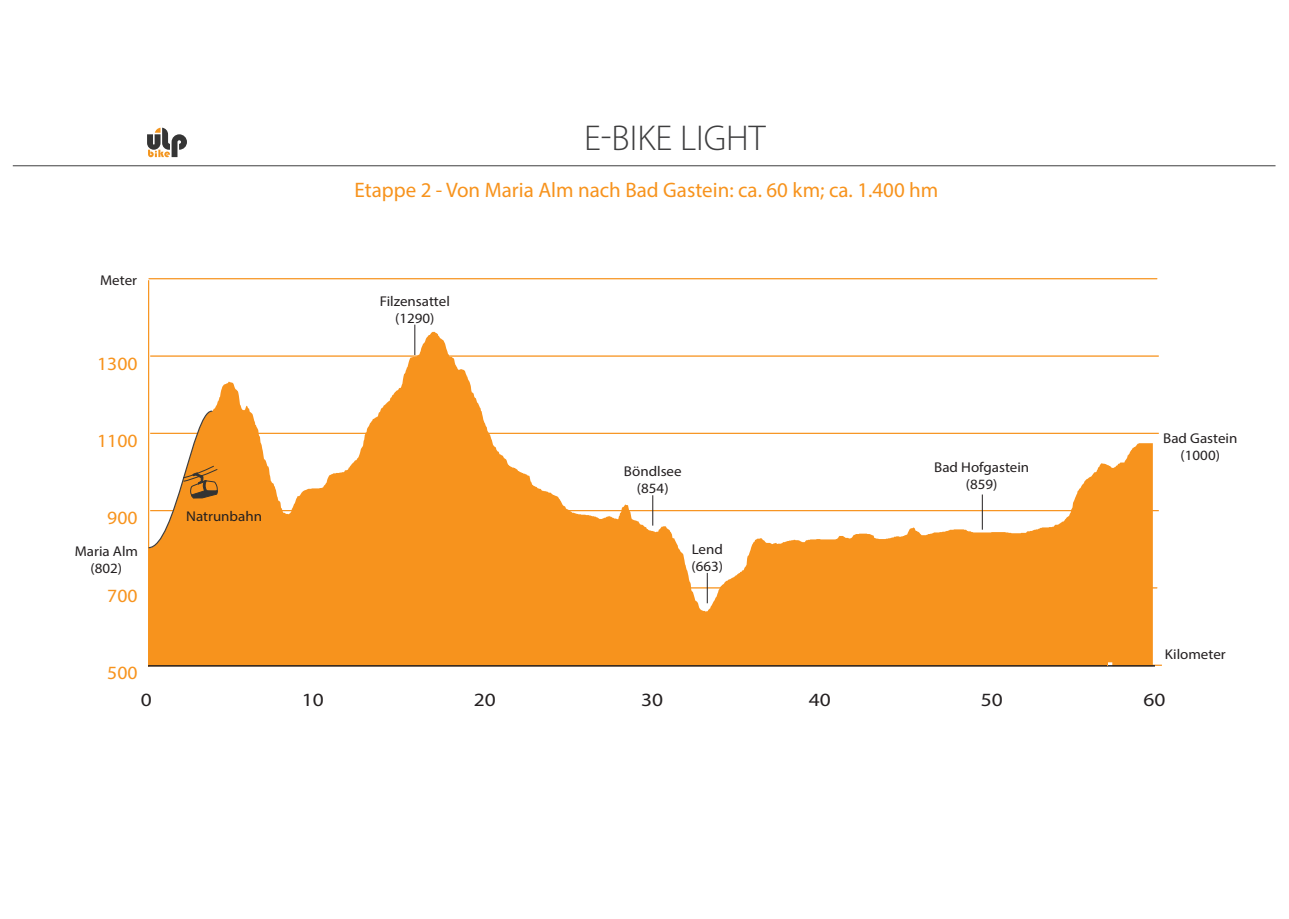
<style>
.page{position:relative;width:1289px;height:919px;background:#fff}
.page>*{position:absolute;margin:0;border:0;box-sizing:border-box;transform-origin:0 0}
.t1{font:300 36px "Myriad Pro";color:#3e3e3f}
.t2{font:21px "Myriad Pro";color:#f7931d}
.t3{font:18.75px "Myriad Pro";color:#f7931d;scale:1.05 1}
.t4{font:18.75px "Myriad Pro";color:#231f20;scale:1.14 1}
.t5{font:14.25px/17.1px "Myriad Pro";color:#231f20;text-align:center;scale:1.06 1}
</style>
<div class="page">
<hr style="left:148px;top:280px;width:1px;height:386px;background:#f7931d">
<hr style="left:153px;top:664px;width:1008px;height:1px;background:#f7931d">
<hr style="left:149px;top:587px;width:1008px;height:1px;background:#f7931d">
<hr style="left:150px;top:510px;width:1008px;height:1px;background:#f7931d">
<hr style="left:150px;top:355px;width:1008px;height:1px;background:#f7931d">
<hr style="left:149px;top:278px;width:1008px;height:1px;background:#f7931d">
<svg style="left:149px;top:332px;width:1003px;height:333px;fill:#f7931d"></svg>
<hr style="left:148px;top:665px;width:1006px;height:1px;background:#231f20">
<svg style="left:1106px;top:662px;width:6px;height:5px"></svg>
<hr style="left:707px;top:573px;width:1px;height:30px;background:#231f20">
<hr style="left:982px;top:494px;width:1px;height:35px;background:#231f20">
<hr style="left:414px;top:324px;width:1px;height:31px;background:#231f20">
<hr style="left:652px;top:495px;width:1px;height:30px;background:#231f20">
<svg style="left:148px;top:409px;width:70px;height:140px"></svg>
<svg style="left:147px;top:128px;width:40px;height:29px"></svg>
<hr style="left:13px;top:165px;width:1262px;height:1px;background:#3e3e3f">
<h1 class="t1" style="left:584px;top:117px;width:183px">E-BIKE LIGHT</h1>
<p class="t5" style="left:100px;top:271px;width:36px">Meter</p>
<h3 class="t3" style="left:97px;top:352px;width:40px">1300</h3>
<h3 class="t3" style="left:97px;top:429px;width:40px">1100</h3>
<h3 class="t3" style="left:107px;top:506px;width:30px">900</h3>
<p class="t5" style="left:75px;top:542px;width:61px">Maria Alm (802)</p>
<h3 class="t3" style="left:107px;top:583px;width:30px">700</h3>
<h3 class="t3" style="left:107px;top:661px;width:30px">500</h3>
<p class="t5" style="left:186px;top:507px;width:73px">Natrunbahn</p>
<h2 class="t2" style="left:354px;top:177px;width:585px">Etappe 2 - Von Maria Alm nach Bad Gastein: ca. 60 km; ca. 1.400 hm</h2>
<p class="t5" style="left:380px;top:292px;width:68px">Filzensattel (1290)</p>
<p class="t5" style="left:624px;top:462px;width:56px">Böndlsee (854)</p>
<p class="t5" style="left:691px;top:540px;width:31px;text-align:left">Lend (663)</p>
<p class="t5" style="left:934px;top:458px;width:91px">Bad Hofgastein (859)</p>
<p class="t5" style="left:1163px;top:429px;width:72px">Bad Gastein (1000)</p>
<p class="t5" style="left:1164px;top:645px;width:59px">Kilometer</p>
<h3 class="t4" style="left:141px;top:688px;width:11px">0</h3>
<h3 class="t4" style="left:302px;top:688px;width:21px">10</h3>
<h3 class="t4" style="left:474px;top:688px;width:21px">20</h3>
<h3 class="t4" style="left:641px;top:688px;width:21px">30</h3>
<h3 class="t4" style="left:808px;top:688px;width:21px">40</h3>
<h3 class="t4" style="left:980px;top:688px;width:21px">50</h3>
<h3 class="t4" style="left:1143px;top:688px;width:21px">60</h3>
</div>
